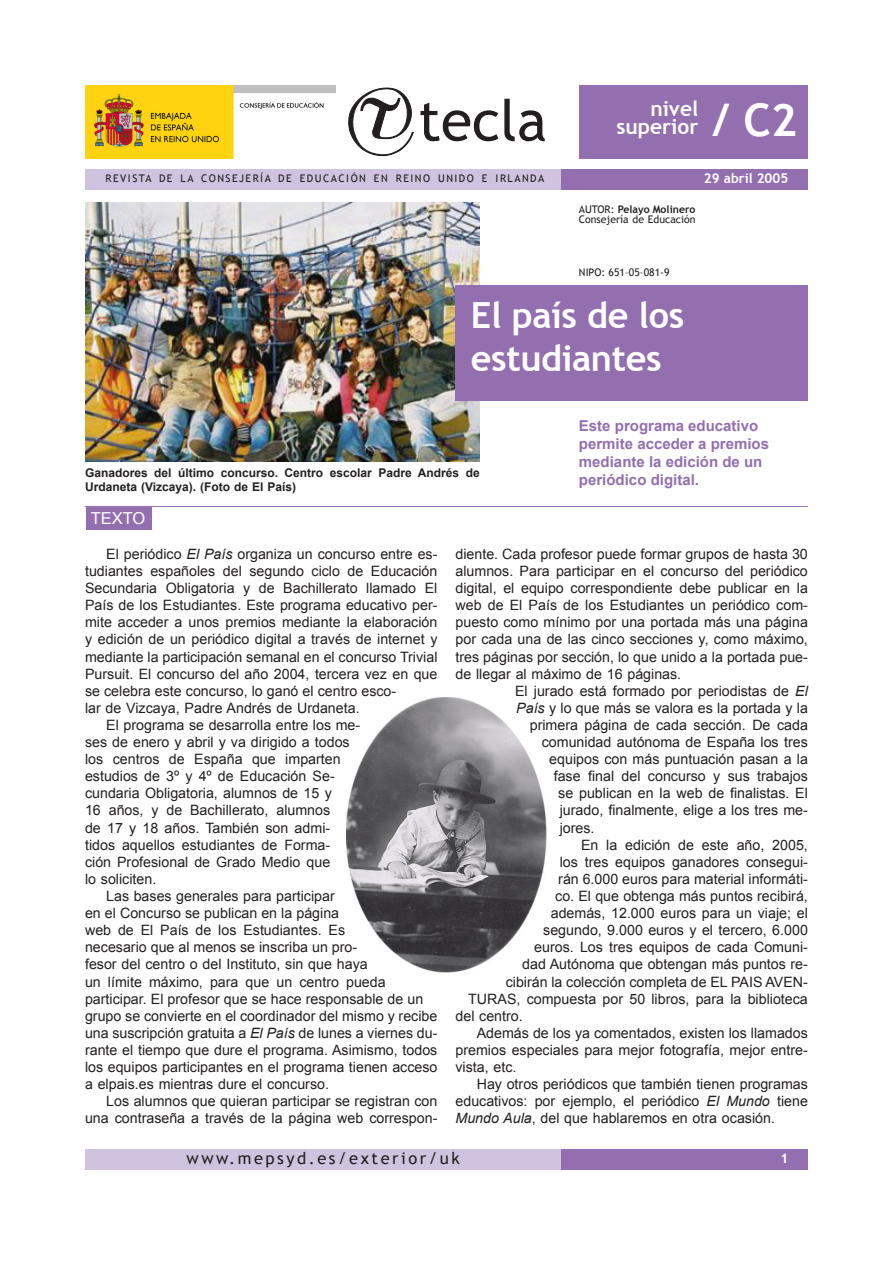
<style>
.page{position:relative;width:893px;height:1263px;background:#fff}
.page>*{position:absolute;margin:0;border:0;box-sizing:border-box;transform-origin:0 0}
.t1{font:700 45px "Trebuchet MS";color:#fff}
.TITULO_GENERAL{font:700 36px/43.2px "Trebuchet MS";letter-spacing:-.01em;color:#fff}
.t2{font:700 21px "Trebuchet MS";color:#fff}
.t3{font:16.5px "Trebuchet MS";letter-spacing:.155em;color:#231f20}
.PARRAFO{font:16.5px "Arial";color:#fff}
.TEXTO_SIMULADO{font:700 15px/18px "Arial";color:#936fb0}
.PARRAFO-2{font:14.25px/17.1px "Arial";color:#231f20;text-align:justify}
.t4{font:700 13.5px "Trebuchet MS";color:#fff}
.PARRAFO-3{font:700 12px/14.4px "Arial";color:#231f20}
.NOMBRE_AUTOR{font:10.5px "Trebuchet MS";letter-spacing:.14em;color:#231f20}
.NOMBRE_AUTOR-2{font:10.5px "Trebuchet MS";color:#231f20}
.t5{font:700 10.5px "Trebuchet MS";color:#231f20}
.s1{font-weight:400}
.s2{font-style:italic}
</style>
<div class="page">
<div style="left:85px;top:1149px;width:723px;height:20px;background:#936fb0"></div>
<div style="left:85px;top:1149px;width:476px;height:20px;background:#d0c3df"></div>
<img style="left:347px;top:697px;width:199px;height:275px">
<img style="left:85px;top:203px;width:394px;height:258px">
<div style="left:85px;top:169px;width:723px;height:21px;background:#936fb0"></div>
<div style="left:85px;top:169px;width:476px;height:21px;background:#d0c3df"></div>
<svg style="left:348px;top:87px;width:66px;height:69px"></svg>
<svg style="left:421px;top:103px;width:77px;height:38px"></svg>
<svg style="left:504px;top:99px;width:41px;height:42px"></svg>
<div style="left:579px;top:85px;width:229px;height:73px;background:#936fb0"></div>
<div style="left:455px;top:285px;width:353px;height:116px;background:#936fb0"></div>
<div style="left:86px;top:507px;width:65px;height:23px;background:#936fb0"></div>
<hr style="left:85px;top:506px;width:723px;height:1px;background:#936fb0">
<img style="left:85px;top:85px;width:250px;height:74px">
<p class="t2" style="left:650px;top:96px;width:49px">nivel</p>
<p class="t2" style="left:616px;top:114px;width:83px">superior</p>
<p class="t1" style="left:712px;top:92px;width:87px">/ C2</p>
<p class="NOMBRE_AUTOR" style="left:106px;top:173px;width:440px">REVISTA DE LA CONSEJERÍA DE EDUCACIÓN EN REINO UNIDO E IRLANDA</p>
<p class="t4" style="left:704px;top:169px;width:86px">29 abril 2005</p>
<p class="t5" style="left:579px;top:203px;width:118px"><span class="s1">AUTOR:</span> Pelayo Molinero</p>
<p class="NOMBRE_AUTOR-2" style="left:579px;top:214px;width:118px">Consejería de Educación</p>
<p class="NOMBRE_AUTOR-2" style="left:579px;top:266px;width:92px">NIPO: 651–05–081-9</p>
<p class="TITULO_GENERAL" style="left:471px;top:294px;width:215px">El país de los estudiantes</p>
<p class="PARRAFO-3" style="left:85px;top:465px;width:396px">Ganadores del último concurso. Centro escolar Padre Andrés de<br>Urdaneta (Vizcaya). (Foto de El País)</p>
<p class="TEXTO_SIMULADO" style="left:579px;top:417px;width:192px">Este programa educativo permite acceder a premios mediante la edición de un periódico digital.</p>
<p class="PARRAFO" style="left:91px;top:507px;width:56px">TEXTO</p>
<p class="PARRAFO-2" style="left:85px;top:545px;width:354px;text-align:left;text-indent:21px">El periódico <span class="s2">El País</span> organiza un concurso entre es&shy;tudiantes españoles del segundo ciclo de Educación Secundaria Obligatoria y de Bachillerato llamado El País de los Estudiantes. Este programa educativo per&shy;mite acceder a unos premios mediante la elaboración y edición de un periódico digital a través de internet y mediante la participación semanal en el concurso Trivial Pursuit. El concurso del año 2004, tercera vez en que se celebra este concurso, lo ganó el centro esco-<br>lar de Vizcaya, Padre Andrés de Urdaneta.</p>
<p class="PARRAFO-2" style="left:85px;top:716px;width:277px;text-align:left;text-indent:21px">El programa se desarrolla entre los me&shy;ses de enero y abril y va dirigido a todos los centros de España que imparten estudios de 3º y 4º de Educación Se&shy;cundaria Obligatoria, alumnos de 15 y<br>16 años, y de Bachillerato, alumnos<br>de 17 y 18 años. También son admi&shy;tidos aquellos estudiantes de Forma-<br>ción Profesional de Grado Medio que<br>lo soliciten.</p>
<p class="PARRAFO-2" style="left:85px;top:887px;width:354px;text-align:left;text-indent:21px">Las bases generales para participar<br>en el Concurso se publican en la página<br>web de El País de los Estudiantes. Es<br>necesario que al menos se inscriba un pro-<br>fesor del centro o del Instituto, sin que haya<br>un límite máximo, para que un centro pueda participar. El profesor que se hace responsable de un grupo se convierte en el coordinador del mismo y recibe una suscripción gratuita a <span class="s2">El País</span> de lunes a viernes du&shy;rante el tiempo que dure el programa. Asimismo, todos los equipos participantes en el programa tienen acceso a elpais.es mientras dure el concurso.</p>
<p class="PARRAFO-2" style="left:85px;top:1093px;width:354px;text-align:right">Los alumnos que quieran participar se registran con una contraseña a través de la página web correspon-</p>
<p class="PARRAFO-2" style="left:455px;top:545px;width:354px">diente. Cada profesor puede formar grupos de hasta 30 alumnos. Para participar en el concurso del periódico digital, el equipo correspondiente debe publicar en la web de El País de los Estudiantes un periódico com&shy;puesto como mínimo por una portada más una página por cada una de las cinco secciones y, como máximo, tres páginas por sección, lo que unido a la portada pue&shy;de llegar al máximo de 16 páginas.</p>
<p class="PARRAFO-2" style="left:515px;top:682px;width:294px">El jurado está formado por periodistas de <span class="s2">El</span></p>
<p class="PARRAFO-2" style="left:516px;top:699px;width:293px"><span class="s2">País</span> y lo que más se valora es la portada y la</p>
<p class="PARRAFO-2" style="left:530px;top:716px;width:280px">primera página de cada sección. De cada</p>
<p class="PARRAFO-2" style="left:542px;top:734px;width:268px">comunidad autónoma de España los tres</p>
<p class="PARRAFO-2" style="left:549px;top:751px;width:260px">equipos con más puntuación pasan a la</p>
<p class="PARRAFO-2" style="left:554px;top:768px;width:256px">fase final del concurso y sus trabajos</p>
<p class="PARRAFO-2" style="left:558px;top:785px;width:251px">se publican en la web de finalistas. El</p>
<p class="PARRAFO-2" style="left:560px;top:802px;width:250px">jurado, finalmente, elige a los tres me-</p>
<p class="PARRAFO-2" style="left:560px;top:819px;width:36px">jores.</p>
<p class="PARRAFO-2" style="left:581px;top:836px;width:228px">En la edición de este año, 2005,</p>
<p class="PARRAFO-2" style="left:560px;top:853px;width:250px">los tres equipos ganadores consegui-</p>
<p class="PARRAFO-2" style="left:558px;top:870px;width:251px">rán 6.000 euros para material informáti-</p>
<p class="PARRAFO-2" style="left:555px;top:887px;width:254px">co. El que obtenga más puntos recibirá,</p>
<p class="PARRAFO-2" style="left:551px;top:905px;width:259px">además, 12.000 euros para un viaje; el</p>
<p class="PARRAFO-2" style="left:543px;top:922px;width:266px">segundo, 9.000 euros y el tercero, 6.000</p>
<p class="PARRAFO-2" style="left:534px;top:939px;width:275px">euros. Los tres equipos de cada Comuni-</p>
<p class="PARRAFO-2" style="left:522px;top:956px;width:287px">dad Autónoma que obtengan más puntos re-</p>
<p class="PARRAFO-2" style="left:506px;top:973px;width:304px">cibirán la colección completa de EL PAIS AVEN-</p>
<p class="PARRAFO-2" style="left:468px;top:990px;width:341px">TURAS, compuesta por 50 libros, para la biblioteca</p>
<p class="PARRAFO-2" style="left:455px;top:1007px;width:69px">del centro.</p>
<p class="PARRAFO-2" style="left:455px;top:1024px;width:354px;text-indent:21px">Además de los ya comentados, existen los llamados premios especiales para mejor fotografía, mejor entre&shy;vista, etc.</p>
<p class="PARRAFO-2" style="left:455px;top:1076px;width:354px;text-indent:21px">Hay otros periódicos que también tienen programas educativos: por ejemplo, el periódico <span class="s2">El Mundo</span> tiene <span class="s2">Mundo Aula</span>, del que hablaremos en otra ocasión.</p>
<p class="t3" style="left:187px;top:1148px;width:275px">www.mepsyd.es/exterior/uk</p>
<p class="t4" style="left:780px;top:1149px;width:9px">1</p>
</div>
